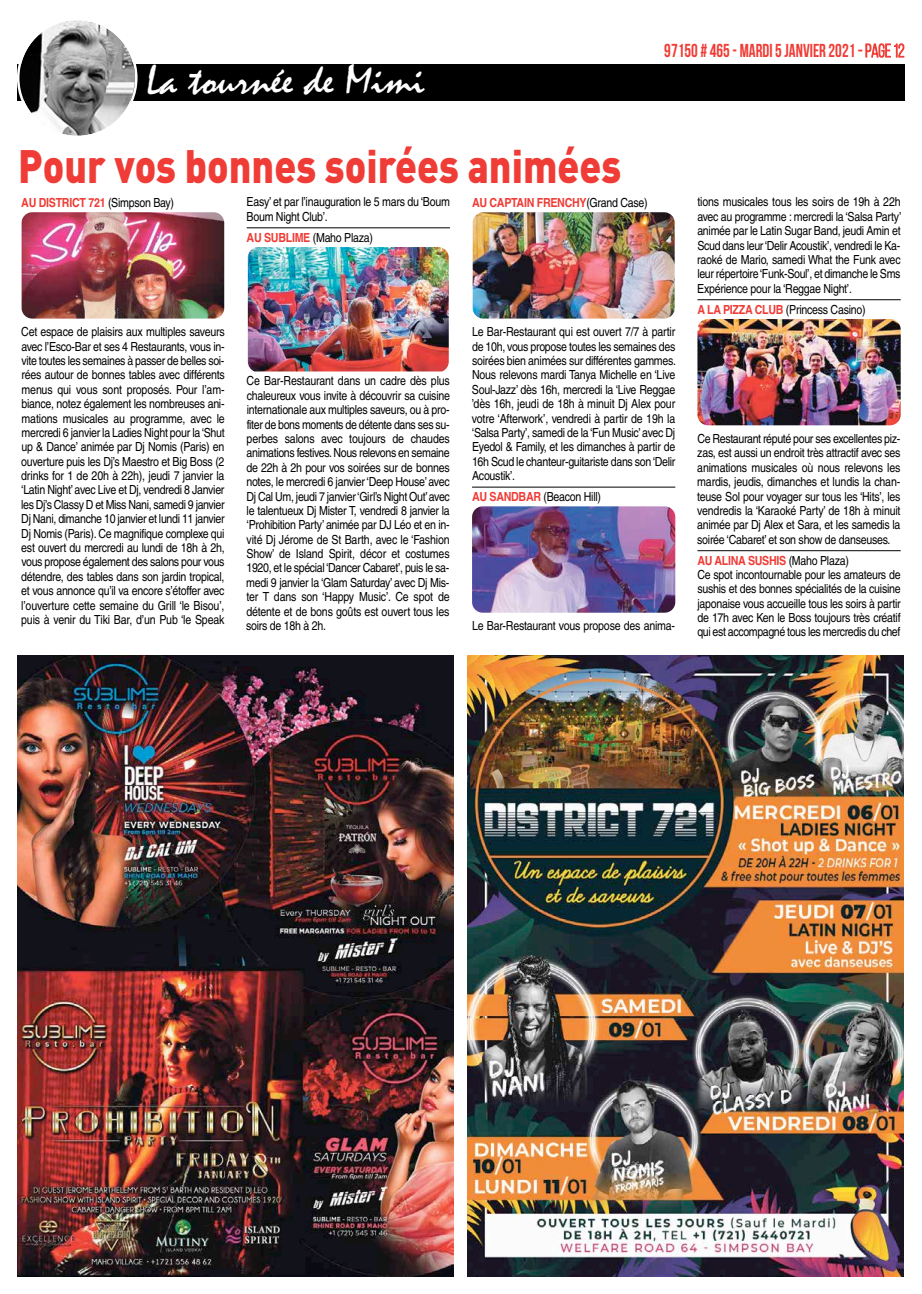
<style>
.page{position:relative;width:922px;height:1294px;background:#fff}
.page>*{position:absolute;margin:0;border:0;box-sizing:border-box;transform-origin:0 0}
.t1{font:900 46.25px "DIN Pro";color:#f03c36;scale:.85 1}
.t2{font:42.25px "Mistral";color:#fff;scale:1.07 1}
.t3{font:700 18.75px "Bebas Neue";color:#f03c36;scale:.9 1}
.t4{font:12.5px/14.4px "Helvetica";letter-spacing:-.025em;color:#000;text-align:justify;scale:.85 1}
.t5{font:700 12.5px "Helvetica";letter-spacing:-.025em;color:#f03c36;scale:.85 1}
.s1{font-weight:400}
.s2{font-weight:400;color:#000}
.s3{font-weight:700;color:#f03c36}
</style>
<div class="page">
<div style="left:17px;top:64px;width:887px;height:36px;background:#000"></div>
<svg style="left:17px;top:20px;width:120px;height:116px"></svg>
<svg style="left:858px;top:43px;width:46px;height:15px"></svg>
<hr style="left:246px;top:227px;width:204px;height:1px;background:#000">
<hr style="left:472px;top:487px;width:203px;height:1px;background:#000">
<hr style="left:697px;top:299px;width:203px;height:1px;background:#000">
<hr style="left:697px;top:550px;width:203px;height:1px;background:#000">
<img style="left:22px;top:212px;width:202px;height:106px">
<img style="left:248px;top:247px;width:200px;height:124px">
<img style="left:472px;top:212px;width:202px;height:106px">
<img style="left:472px;top:506px;width:203px;height:106px">
<img style="left:697px;top:319px;width:203px;height:106px">
<img style="left:467px;top:656px;width:436px;height:620px">
<img style="left:18px;top:656px;width:436px;height:620px">
<h2 class="t2" style="left:146px;top:57px;width:262px">La tournée de Mimi</h2>
<h3 class="t3" style="left:664px;top:41px;width:268px">97150 # 465- MARDI 5 JANVIER 2021 <span class="s1">- page12</span></h3>
<h1 class="t1" style="left:18px;top:127px;width:711px">Pour vos bonnes soirées animées</h1>
<p class="t5" style="left:21px;top:192px;width:181px">AU DISTRICT 721 <span class="s2">(Simpson Bay)</span></p>
<p class="t4" style="left:246px;top:195px;width:240px">Easy’ et par l’inauguration le 5 mars du ‘Boum<br>Boum Night Club’.</p>
<p class="t4" style="left:246px;top:230px;width:150px"><span class="s3">AU SUBLIME</span> (Maho Plaza)</p>
<p class="t5" style="left:472px;top:192px;width:208px">AU CAPTAIN FRENCHY<span class="s2">(Grand Case)</span></p>
<p class="t4" style="left:697px;top:195px;width:241px">tions musicales tous les soirs de 19h à 22h avec au programme : mercredi la ‘Salsa Party’ animée par le Latin Sugar Band, jeudi Amin et Scud dans leur‘Delir Acoustik’, vendredi le Ka&shy;raoké de Mario, samedi What the Funk avec leur répertoire‘Funk-Soul’, et dimanche le Sms Expérience pour la ‘Reggae Night’.</p>
<p class="t4" style="left:697px;top:302px;width:199px"><span class="s3">A LA PIZZA CLUB</span> (Princess Casino)</p>
<p class="t4" style="left:21px;top:324px;width:241px">Cet espace de plaisirs aux multiples saveurs avec l’Esco-Bar et ses 4 Restaurants, vous in&shy;vite toutes les semaines à passer de belles soi&shy;rées autour de bonnes tables avec différents menus qui vous sont proposés. Pour l’am&shy;biance, notez également les nombreuses ani&shy;mations musicales au programme, avec le mercredi 6 janvier la Ladies Night pour la‘Shut up &amp; Dance’ animée par Dj Nomis (Paris) en ouverture puis les Dj’s Maestro et Big Boss (2 drinks for 1 de 20h à 22h), jeudi 7 janvier la ‘Latin Night’avec Live et Dj, vendredi 8 Janvier les Dj’s Classy D et Miss Nani, samedi 9 janvier Dj Nani, dimanche 10 janvier et lundi 11 janvier Dj Nomis (Paris). Ce magnifique complexe qui est ouvert du mercredi au lundi de 18h à 2h, vous propose également des salons pour vous détendre, des tables dans son jardin tropical, et vous annonce qu’il va encore s’étoffer avec l’ouverture cette semaine du Grill ‘le Bisou’, puis à venir du Tiki Bar, d’un Pub ‘le Speak</p>
<p class="t4" style="left:246px;top:374px;width:241px">Ce Bar-Restaurant dans un cadre dès plus chaleureux vous invite à découvrir sa cuisine internationale aux multiples saveurs, ou à pro&shy;fiter de bons moments de détente dans ses su&shy;perbes salons avec toujours de chaudes animations festives.Nous relevons en semaine de 22h à 2h pour vos soirées sur de bonnes notes, le mercredi 6 janvier ‘Deep House’ avec Dj Cal Um, jeudi 7 janvier‘Girl’s Night Out’avec le talentueux Dj Mister T, vendredi 8 janvier la ‘Prohibition Party’ animée par DJ Léo et en in&shy;vité Dj Jérome de St Barth, avec le ‘Fashion Show’ de Island Spirit, décor et costumes 1920, et le spécial ‘Dancer Cabaret’, puis le sa&shy;medi 9 janvier la ‘Glam Saturday’ avec Dj Mis&shy;ter T dans son ‘Happy Music’. Ce spot de détente et de bons goûts est ouvert tous les soirs de 18h à 2h.</p>
<p class="t4" style="left:472px;top:324px;width:241px">Le Bar-Restaurant qui est ouvert 7/7 à partir de 10h, vous propose toutes les semaines des soirées bien animées sur différentes gammes.<br>Nous relevons mardi Tanya Michelle en ‘Live Soul-Jazz’ dès 16h, mercredi la ‘Live Reggae ’dès 16h, jeudi de 18h à minuit Dj Alex pour votre ‘Afterwork’, vendredi à partir de 19h la ‘Salsa Party’, samedi de la ‘Fun Music’avec Dj Eyedol &amp; Family, et les dimanches à partir de 16h Scud le chanteur-guitariste dans son‘Delir Acoustik’.</p>
<p class="t4" style="left:472px;top:489px;width:153px"><span class="s3">AU SANDBAR</span> (Beacon Hill)</p>
<p class="t4" style="left:472px;top:618px;width:240px">Le Bar-Restaurant vous propose des anima-</p>
<p class="t4" style="left:697px;top:431px;width:241px">Ce Restaurant réputé pour ses excellentes piz&shy;zas, est aussi un endroit très attractif avec ses animations musicales où nous relevons les mardis, jeudis, dimanches et lundis la chan&shy;teuse Sol pour voyager sur tous les ‘Hits’, les vendredis la ‘Karaoké Party’ de 18h à minuit animée par Dj Alex et Sara, et les samedis la soirée ‘Cabaret’ et son show de danseuses.</p>
<p class="t4" style="left:697px;top:553px;width:241px;text-align:left"><span class="s3">AU ALINA SUSHIS</span> (Maho Plaza)<br>Ce spot incontournable pour les amateurs de sushis et des bonnes spécialités de la cuisine japonaise vous accueille tous les soirs à partir de 17h avec Ken le Boss toujours très créatif qui est accompagné tous les mercredis du chef</p>
</div>
